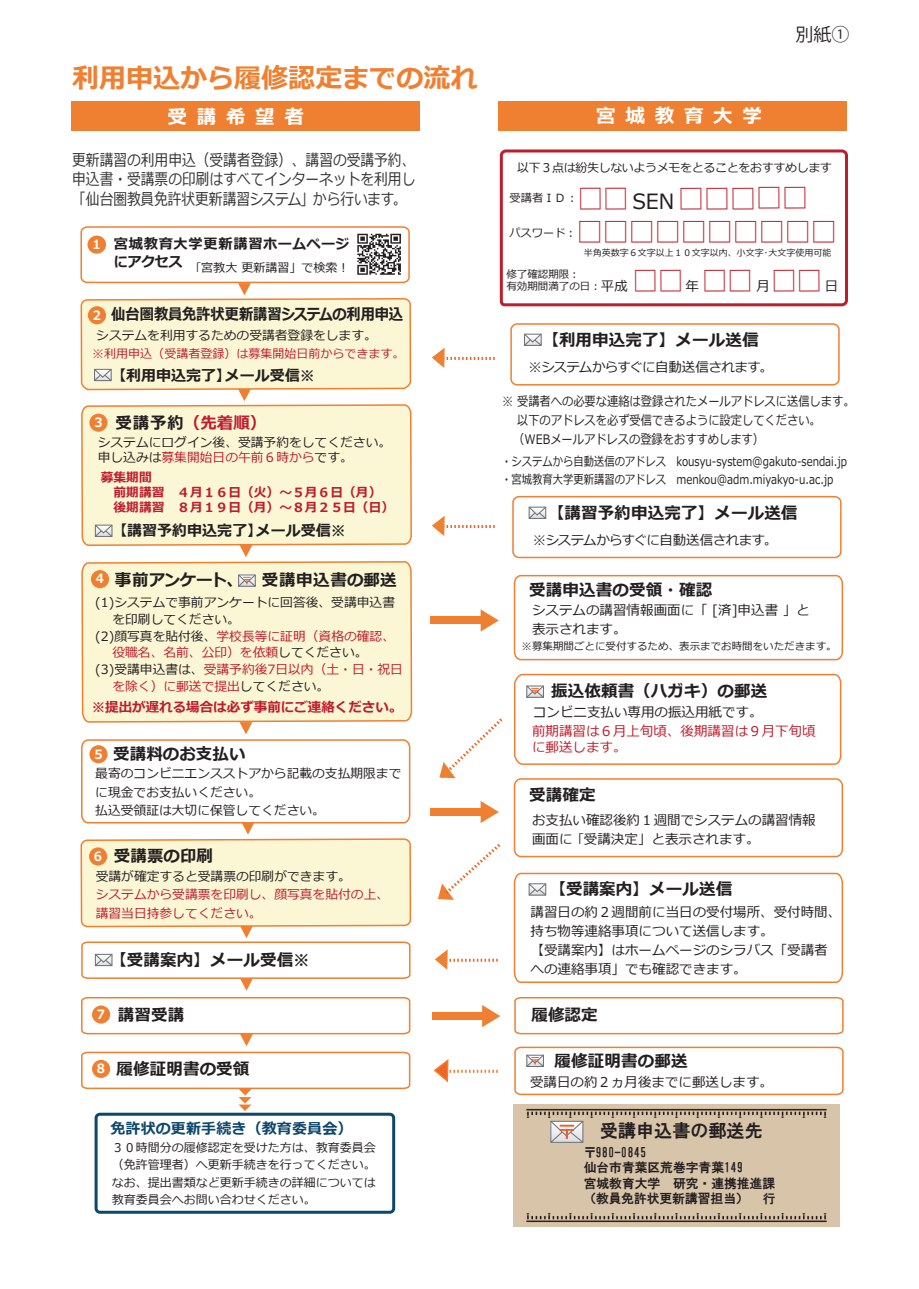
<style>
.page{position:relative;width:919px;height:1289px;background:#fff}
.page>*{position:absolute;margin:0;border:0;box-sizing:border-box;transform-origin:0 0}
.t1{font:27.15px "Koz Go Pro";color:#be1d2c;scale:.94 1}
.t2{font:700 27px "Meiryo";color:#f08031}
.t3{font:27px "Koz Go Pro";color:#be1d2c;scale:.96 1}
.t4{font:27px "Koz Go Pro";color:#be1d2c;scale:.94 1}
.t5{font:21px "Meiryo";color:#231f20}
.t6{font:700 19.5px "Meiryo";letter-spacing:.5em;color:#fff}
.t7{font:18px "HG Gothic E";color:#231f20}
.t8{font:18px "Koz Go Pro";color:#231f20}
.t9{font:700 16.5px "Meiryo";letter-spacing:.01em;color:#231f20}
.t10{font:700 16.5px "Meiryo";letter-spacing:.05em;color:#be1d2c}
.t11{font:16.2px/19.5px "Meiryo";color:#343434;text-align:justify;scale:.85 1}
.t12{font:700 15.9px "Meiryo";letter-spacing:-.005em;color:#231f20;scale:.9 1}
.t13{font:700 15px "Meiryo";color:#231f20}
.t14{font:700 15px "Meiryo";letter-spacing:.01em;color:#0d476b}
.t15{font:700 14.25px "Meiryo";letter-spacing:.05em;color:#231f20}
.t16{font:13.5px/19.2px "Meiryo";color:#231f20}
.t17{font:13.5px "Meiryo";letter-spacing:-.04em;color:#231f20}
.t18{font:13.5px/16.2px "Meiryo";color:#be1d2c}
.t19{font:700 13.5px "Meiryo";color:#be1d2c}
.t20{font:13.05px/18.9px "Meiryo";color:#231f20;scale:.86 1}
.t21{font:12.75px/16.8px "Meiryo";color:#231f20}
.t22{font:12.75px/15.3px "HG Gothic E";color:#231f20}
.t23{font:700 12.75px/15.3px "Meiryo";color:#be1d2c}
.t24{font:12.75px/18.3px "Meiryo";color:#be1d2c}
.t25{font:700 12.75px "Meiryo";color:#fff;scale:.95 1}
.t26{font:12.45px/18.1px "Meiryo";color:#231f20;scale:.82 1}
.t27{font:12px/17.4px "Meiryo";color:#231f20;text-align:justify}
.t28{font:12px "Meiryo";letter-spacing:-.03em;color:#231f20}
.t29{font:12px "Meiryo";color:#be1d2c}
.t30{font:11.25px "Meiryo";color:#231f20}
.t31{font:10.5px/12.6px "Meiryo";color:#231f20}
.t32{font:9px "Meiryo";color:#231f20}
.s1{font-size:12.75px;color:#fff}
.s2{color:#231f20}
.s3{color:#be1d2c}
.s4{font-size:13.5px}
</style>
<div class="page">
<img style="left:513px;top:1104px;width:326px;height:122px">
<svg style="left:514px;top:997px;width:330px;height:38px"></svg>
<div style="left:513px;top:778px;width:330px;height:79px;border:2px solid #f08031;border-radius:7px"></div>
<svg style="left:513px;top:574px;width:330px;height:87px"></svg>
<div style="left:497px;top:101px;width:349px;height:29px;background:#f08031"></div>
<div style="left:71px;top:101px;width:348px;height:29px;background:#f08031"></div>
<div style="left:510px;top:323px;width:329px;height:62px;border:2px solid #f08031;border-radius:6px"></div>
<svg style="left:81px;top:130px;width:332px;height:1084px"></svg>
<div style="left:91px;top:570px;width:18px;height:18px;background:#f08031;border-radius:50%"></div>
<svg style="left:499px;top:149px;width:349px;height:158px"></svg>
<div style="left:512px;top:496px;width:329px;height:62px;border:2px solid #f08031;border-radius:6px"></div>
<div style="left:430px;top:616px;width:59px;height:8px;background:#f08031"></div>
<svg style="left:480px;top:609px;width:19px;height:22px"></svg>
<svg style="left:432px;top:347px;width:62px;height:21px"></svg>
<svg style="left:432px;top:516px;width:62px;height:20px"></svg>
<svg style="left:439px;top:718px;width:64px;height:61px"></svg>
<div style="left:430px;top:808px;width:59px;height:8px;background:#f08031"></div>
<svg style="left:480px;top:801px;width:19px;height:22px"></svg>
<svg style="left:438px;top:844px;width:62px;height:55px"></svg>
<svg style="left:435px;top:949px;width:62px;height:20px"></svg>
<div style="left:432px;top:1012px;width:58px;height:8px;background:#f08031"></div>
<svg style="left:482px;top:1005px;width:18px;height:22px"></svg>
<svg style="left:433px;top:1059px;width:64px;height:24px"></svg>
<svg style="left:528px;top:506px;width:18px;height:13px"></svg>
<svg style="left:524px;top:333px;width:17px;height:13px"></svg>
<svg style="left:550px;top:1120px;width:33px;height:22px"></svg>
<svg style="left:238px;top:574px;width:18px;height:13px"></svg>
<svg style="left:514px;top:1046px;width:330px;height:49px"></svg>
<svg style="left:80px;top:225px;width:331px;height:332px"></svg>
<div style="left:95px;top:1112px;width:300px;height:101px;border:3px solid #0d476b;border-radius:4px"></div>
<svg style="left:80px;top:722px;width:331px;height:268px"></svg>
<svg style="left:81px;top:996px;width:330px;height:115px"></svg>
<svg style="left:514px;top:673px;width:328px;height:92px"></svg>
<svg style="left:513px;top:872px;width:330px;height:111px"></svg>
<h2 class="t2" style="left:72px;top:59px;width:406px">利用申込から履修認定までの流れ</h2>
<h3 class="t6" style="left:167px;top:103px;width:138px">受講希望者</h3>
<h3 class="t6" style="left:596px;top:102px;width:167px">宮城教育大学</h3>
<h3 class="t8" style="left:795px;top:22px;width:55px">別紙①</h3>
<p class="t11" style="left:72px;top:151px;width:405px">更新講習の利用申込（受講者登録）、講習の受講予約、申込書・受講票の印刷はすべてインターネットを利用し「仙台圏教員免許状更新講習システム」から行います。</p>
<p class="t15" style="left:93px;top:234px;width:258px"><span class="s1">1</span> 宮城教育大学更新講習ホームページ</p>
<p class="t27" style="left:114px;top:260px;width:237px"><sup>にアクセス</sup> ｢宮教大 更新講習」で検索！</p>
<p class="t12" style="left:93px;top:303px;width:346px"><span class="s1">2</span> 仙台圏教員免許状更新講習システムの利用申込</p>
<p class="t21" style="left:96px;top:328px;width:282px">システムを利用するための受講者登録をします。</p>
<p class="t13" style="left:111px;top:365px;width:205px">【利用申込完了】メール受信※</p>
<p class="t29" style="left:92px;top:345px;width:314px">※利用申込（受講者登録）は募集開始日前からできます。</p>
<p class="t10" style="left:115px;top:412px;width:152px"><span class="s2">受講予約</span>（先着順）</p>
<p class="t21" style="left:98px;top:435px;width:295px;line-height:15.3px">システムにログイン後、受講予約をしてください。申し込みは<span class="s3">募集開始日の午前６時から</span>です。</p>
<p class="t23" style="left:101px;top:470px;width:295px">募集期間　<br>　前期講習　４月１６日（火）～５月６日（月）　後期講習　８月１９日（月）～８月２５日（日）</p>
<p class="t13" style="left:112px;top:520px;width:235px">【講習予約申込完了】メール受信※</p>
<p class="t25" style="left:94px;top:413px;width:10px">3</p>
<p class="t9" style="left:96px;top:568px;width:302px"><span class="s1">4</span> 事前アンケート、　 受講申込書の郵送</p>
<p class="t21" style="left:95px;top:594px;width:309px">(1)システムで事前アンケートに回答後、受講申込書　 を印刷してください。<br>(2)顔写真を貼付後、<span class="s3">学校長等に証明（資格の確認、　 役職名、名前、公印）を依頼</span>してください。<br>(3)受講申込書は、<span class="s3">受講予約後7日以内（土・日・祝日　 を除く）に郵送で提出</span>してください。</p>
<p class="t19" style="left:92px;top:697px;width:312px">※提出が遅れる場合は必ず事前にご連絡ください。</p>
<p class="t9" style="left:94px;top:742px;width:153px"><span class="s1">5</span> 受講料のお支払い</p>
<p class="t21" style="left:95px;top:765px;width:307px;line-height:18.3px">最寄のコンビニエンスストアから記載の支払期限までに現金でお支払いください。<br>払込受領証は大切に保管してください。</p>
<p class="t9" style="left:94px;top:844px;width:121px"><span class="s1">6</span> 受講票の印刷</p>
<p class="t21" style="left:96px;top:868px;width:256px">受講が確定すると受講票の印刷ができます。</p>
<p class="t24" style="left:96px;top:886px;width:295px">システムから受講票を印刷し、顔写真を貼付の上、講習当日持参してください。</p>
<p class="t25" style="left:97px;top:1005px;width:10px">7</p>
<p class="t25" style="left:97px;top:1059px;width:10px">8</p>
<p class="t9" style="left:110px;top:948px;width:201px">【受講案内】メール受信※</p>
<p class="t9" style="left:118px;top:1003px;width:68px">講習受講</p>
<p class="t9" style="left:116px;top:1057px;width:135px">履修証明書の受領</p>
<p class="t14" style="left:110px;top:1118px;width:244px">免許状の更新手続き（教育委員会）</p>
<p class="t27" style="left:112px;top:1139px;width:265px">３０時間分の履修認定を受けた方は、教育委員会（免許管理者）へ更新手続きを行ってください。なお、提出書類など更新手続きの詳細については教育委員会へお問い合わせください。</p>
<p class="t28" style="left:517px;top:159px;width:316px">以下３点は紛失しないようメモをとることをおすすめします</p>
<h1 class="t1" style="left:578px;top:181px;width:56px">□□</h1>
<h2 class="t3" style="left:678px;top:181px;width:137px">□□□□□</h2>
<p class="t30" style="left:509px;top:190px;width:66px">受講者ＩＤ :</p>
<h3 class="t5" style="left:632px;top:187px;width:43px">SEN</h3>
<p class="t30" style="left:509px;top:225px;width:65px">パスワード :</p>
<h2 class="t3" style="left:576px;top:215px;width:272px">□□□□□□□□□□</h2>
<p class="t32" style="left:583px;top:247px;width:249px">半角英数字６文字以上１０文字以内、小文字･大文字使用可能</p>
<p class="t31" style="left:506px;top:268px;width:123px">修了確認期限 :<br>有効期間満了の日：<span class="s4">平成</span></p>
<p class="t16" style="left:685px;top:277px;width:15px">年</p>
<p class="t16" style="left:756px;top:277px;width:15px">月</p>
<p class="t16" style="left:824px;top:277px;width:15px">日</p>
<h2 class="t4" style="left:632px;top:263px;width:203px">□□ □□ □□</h2>
<p class="t9" style="left:542px;top:329px;width:218px">【利用申込完了】メール送信</p>
<p class="t17" style="left:528px;top:357px;width:246px">※システムからすぐに自動送信されます。</p>
<p class="t20" style="left:502px;top:392px;width:411px">※ 受講者への必要な連絡は登録されたメールアドレスに送信します。　 以下のアドレスを必ず受信できるように設定してください。<br>　（WEBメールアドレスの登録をおすすめします）</p>
<p class="t26" style="left:501px;top:453px;width:423px">・システムから自動送信のアドレス　kousyu-system@gakuto-sendai.jp・宮城教育大学更新講習のアドレス　menkou@adm.miyakyo-u.ac.jp</p>
<p class="t9" style="left:548px;top:501px;width:251px">【講習予約申込完了】メール送信</p>
<p class="t17" style="left:533px;top:530px;width:246px">※システムからすぐに自動送信されます。</p>
<p class="t9" style="left:529px;top:578px;width:184px">受講申込書の受領・確認</p>
<p class="t16" style="left:532px;top:601px;width:279px">システムの講習情報画面に「 [済]申込書 」と表示されます。</p>
<p class="t31" style="left:521px;top:640px;width:316px">※募集期間ごとに受付するため、表示までお時間をいただきます。</p>
<p class="t9" style="left:551px;top:680px;width:218px">振込依頼書（ハガキ）の郵送</p>
<p class="t16" style="left:533px;top:703px;width:231px">コンビニ支払い専用の振込用紙です。</p>
<p class="t18" style="left:532px;top:723px;width:285px">前期講習は６月上旬頃、後期講習は９月下旬頃に郵送します。</p>
<p class="t9" style="left:529px;top:783px;width:68px">受講確定</p>
<p class="t16" style="left:532px;top:810px;width:285px">お支払い確認後約１週間でシステムの講習情報画面に ｢受講決定」と表示されます。</p>
<p class="t9" style="left:549px;top:877px;width:184px">【受講案内】メール送信</p>
<p class="t16" style="left:530px;top:902px;width:312px">講習日の約２週間前に当日の受付場所、受付時間、持ち物等連絡事項について送信します。<br>【受講案内】はホームページのシラバス「受講者への連絡事項」でも確認できます。</p>
<p class="t9" style="left:531px;top:1003px;width:68px">履修認定</p>
<p class="t9" style="left:554px;top:1049px;width:135px">履修証明書の郵送</p>
<p class="t16" style="left:530px;top:1073px;width:244px">受講日の約２ヵ月後までに郵送します。</p>
<h3 class="t7" style="left:600px;top:1121px;width:164px">受講申込書の郵送先</h3>
<p class="t22" style="left:583px;top:1144px;width:193px">〒980-0845<br>仙台市青葉区荒巻字青葉149<br>宮城教育大学 研究・連携推進課（教員免許状更新講習担当）　　　行</p>
</div>
